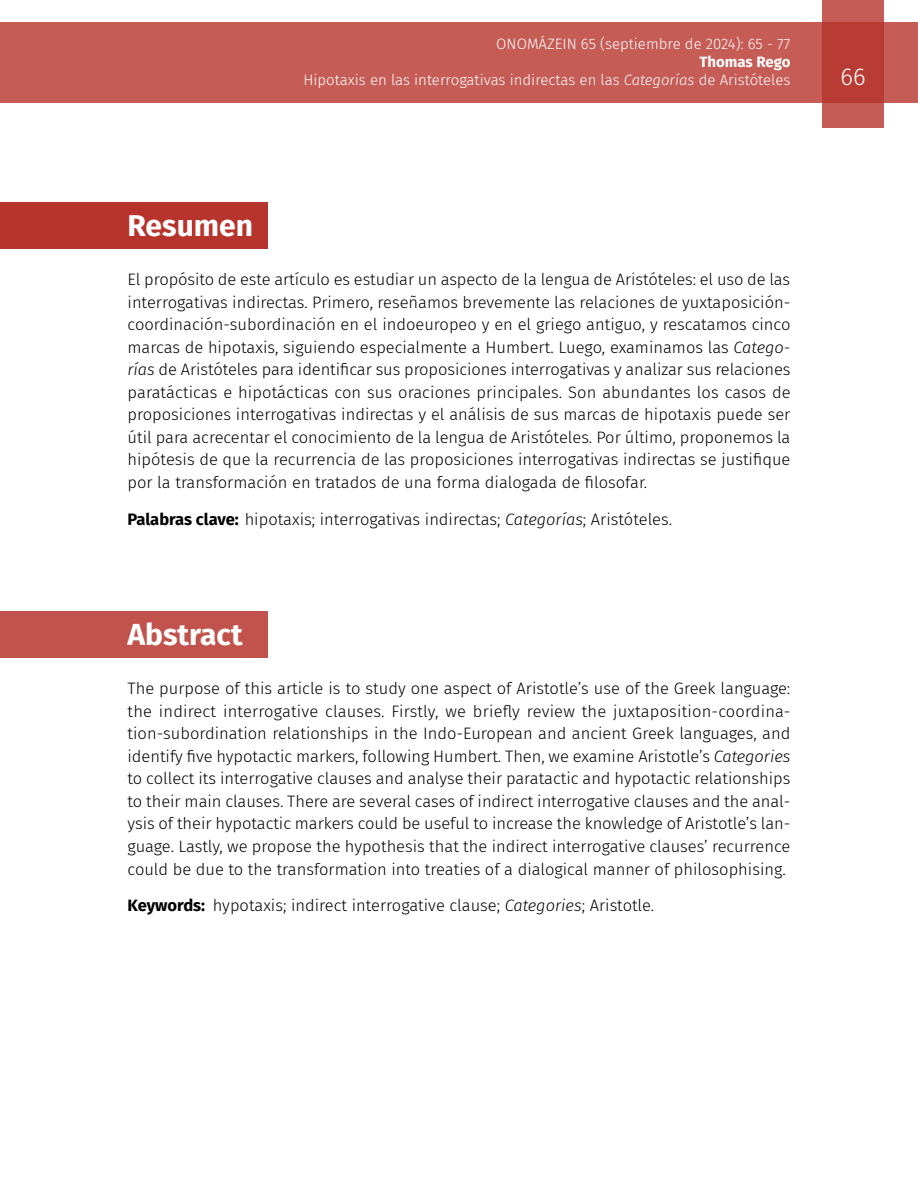
<style>
.page{position:relative;width:918px;height:1188px;background:#fff}
.page>*{position:absolute;margin:0;border:0;box-sizing:border-box;transform-origin:0 0}
.t1{font:700 30px "Fira Sans";color:#fff}
.t2{font:300 24px "Fira Sans";color:#fff}
.t3{font:300 16.5px/22.5px "Fira Sans";color:#000;text-align:justify}
.t4{font:300 15px/18px "Fira Sans";color:#fff;text-align:right}
.s1{font-weight:700}
.s2{font-style:italic}
</style>
<div class="page">
<div style="left:0;top:23px;width:918px;height:80px;background:#c55c56"></div>
<svg style="left:822px;top:0;width:62px;height:128px;background:#bd4740"></svg>
<div style="left:0;top:611px;width:268px;height:47px;background:#c2534c"></div>
<div style="left:0;top:202px;width:268px;height:47px;background:#b7342c"></div>
<h1 class="t1" style="left:128px;top:200px;width:127px">Resumen</h1>
<p class="t4" style="left:496px;top:35px;width:296px">ONOMÁZEIN 65 (septiembre de 2024): 65 - 77</p>
<p class="t4" style="left:304px;top:53px;width:488px"><span class="s1">Thomas Rego<br></span>Hipotaxis en las interrogativas indirectas en las <span class="s2">Categorías</span> de Aristóteles</p>
<p class="t3" style="left:128px;top:268px;width:665px">El propósito de este artículo es estudiar un aspecto de la lengua de Aristóteles: el uso de las interrogativas indirectas. Primero, reseñamos brevemente las relaciones de yuxtaposición&shy;coordinación-subordinación en el indoeuropeo y en el griego antiguo, y rescatamos cinco marcas de hipotaxis, siguiendo especialmente a Humbert. Luego, examinamos las <span class="s2">Catego&shy;rías</span> de Aristóteles para identificar sus proposiciones interrogativas y analizar sus relaciones paratácticas e hipotácticas con sus oraciones principales. Son abundantes los casos de proposiciones interrogativas indirectas y el análisis de sus marcas de hipotaxis puede ser útil para acrecentar el conocimiento de la lengua de Aristóteles. Por último, proponemos la hipótesis de que la recurrencia de las proposiciones interrogativas indirectas se justifique por la transformación en tratados de una forma dialogada de filosofar.</p>
<p class="t3" style="left:128px;top:508px;width:546px"><span class="s1">Palabras clave:</span> hipotaxis; interrogativas indirectas; <span class="s2">Categorías</span>; Aristóteles.</p>
<h1 class="t1" style="left:128px;top:609px;width:117px">Abstract</h1>
<p class="t3" style="left:128px;top:677px;width:664px">The purpose of this article is to study one aspect of Aristotle’s use of the Greek language: the indirect interrogative clauses. Firstly, we briefly review the juxtaposition-coordina&shy;tion-subordination relationships in the Indo-European and ancient Greek languages, and identify five hypotactic markers, following Humbert. Then, we examine Aristotle’s <span class="s2">Categories </span>to collect its interrogative clauses and analyse their paratactic and hypotactic relationships to their main clauses. There are several cases of indirect interrogative clauses and the anal&shy;ysis of their hypotactic markers could be useful to increase the knowledge of Aristotle’s lan&shy;guage. Lastly, we propose the hypothesis that the indirect interrogative clauses’ recurrence could be due to the transformation into treaties of a dialogical manner of philosophising.</p>
<p class="t3" style="left:128px;top:894px;width:528px"><span class="s1">Keywords:</span> hypotaxis; indirect interrogative clause; <span class="s2">Categories</span>; Aristotle.</p>
<h2 class="t2" style="left:841px;top:60px;width:27px">66</h2>
</div>
